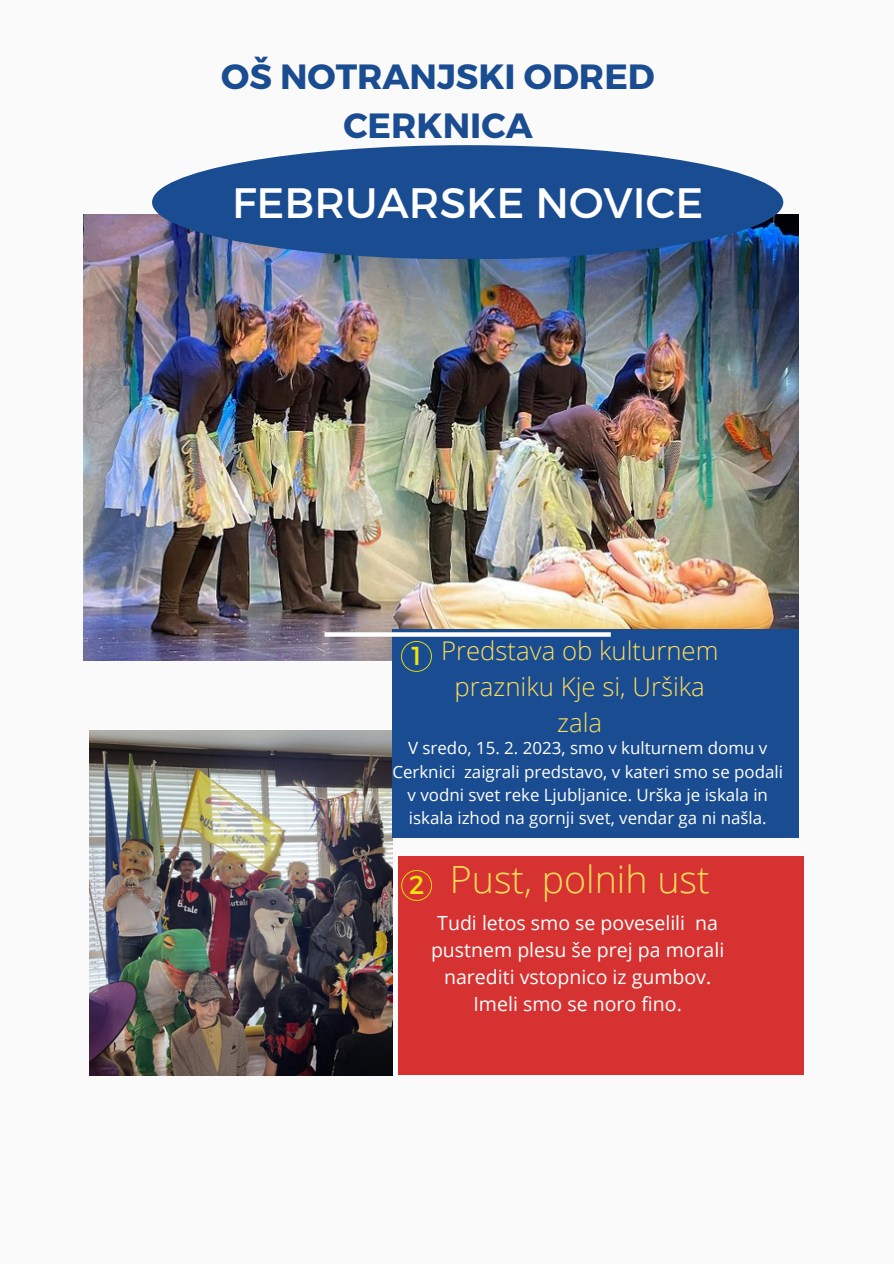
<style>
.page{position:relative;width:894px;height:1264px;background:#fff}
.page>*{position:absolute;margin:0;border:0;box-sizing:border-box;transform-origin:0 0}
.t1{font:42.45px "Montserrat";color:#fff}
.t2{font:300 37.5px "Open Sans";color:#ffde59}
.t3{font:700 34.95px/48.8px "Montserrat";color:#1a4c91;text-align:center}
.t4{font:25.95px "Montserrat";color:#ede50b}
.t5{font:300 25.8px/36px "Open Sans";color:#ffde59;text-align:center}
.t6{font:19.5px/27px "Open Sans";color:#fff;text-align:center}
.t7{font:16.95px/23.4px "Open Sans";color:#fff;text-align:center}
</style>
<div class="page">
<div style="left:0;top:0;width:893px;height:1263px;background:#fafafa"></div>
<img style="left:83px;top:215px;width:715px;height:446px">
<img style="left:89px;top:731px;width:303px;height:344px">
<div style="left:398px;top:856px;width:406px;height:219px;background:#d63231"></div>
<div style="left:392px;top:628px;width:406px;height:209px;background:#1a4c91"></div>
<svg style="left:401px;top:641px;width:31px;height:30px"></svg>
<svg style="left:401px;top:870px;width:31px;height:30px"></svg>
<div style="left:152px;top:145px;width:631px;height:114px;background:#1a4c91;border-radius:50%"></div>
<svg style="left:324px;top:632px;width:286px;height:4px"></svg>
<h3 class="t3" style="left:221px;top:51px;width:435px">OŠ NOTRANJSKI ODRED<br>CERKNICA</h3>
<h1 class="t1" style="left:232px;top:176px;width:472px">FEBRUARSKE NOVICE</h1>
<h3 class="t5" style="left:441px;top:631px;width:279px">Predstava ob kulturnem prazniku Kje si, Uršika zala</h3>
<p class="t7" style="left:392px;top:736px;width:392px">V sredo, 15. 2. 2023, smo v kulturnem domu v Cerknici zaigrali predstavo, v kateri smo se podali v vodni svet reke Ljubljanice. Urška je iskala in iskala izhod na gornji svet, vendar ga ni našla.</p>
<h2 class="t2" style="left:450px;top:853px;width:261px">Pust, polnih ust</h2>
<p class="t6" style="left:431px;top:908px;width:295px">Tudi letos smo se poveselili na pustnem plesu še prej pa morali narediti vstopnico iz gumbov.<br>Imeli smo se noro fino.</p>
<h3 class="t4" style="left:411px;top:639px;width:12px">1</h3>
<h3 class="t4" style="left:409px;top:868px;width:17px">2</h3>
</div>
